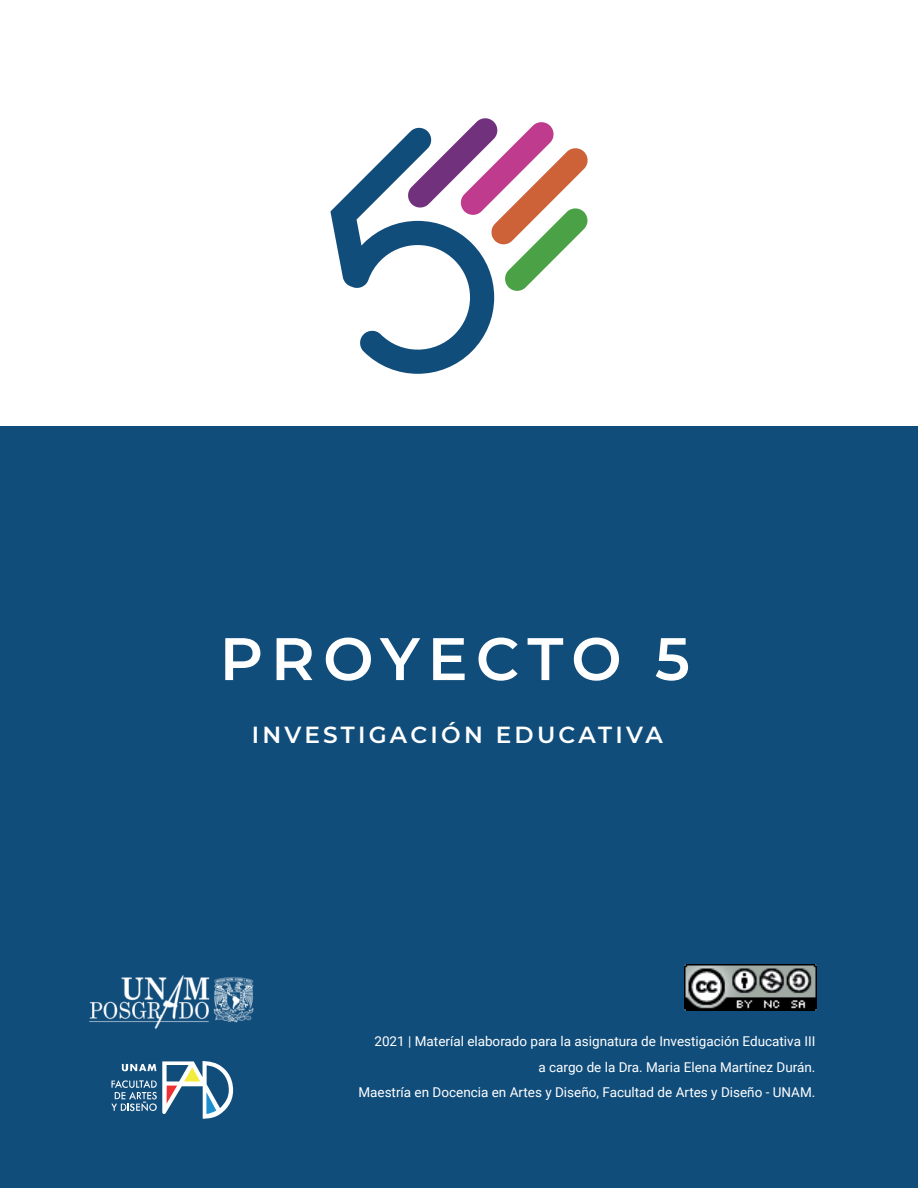
<style>
.page{position:relative;width:918px;height:1188px;background:#fff}
.page>*{position:absolute;margin:0;border:0;box-sizing:border-box;transform-origin:0 0}
.t1{font:600 59.85px "Montserrat";letter-spacing:.13em;color:#fff}
.t2{font:600 23.25px "Montserrat";letter-spacing:.14em;color:#fff}
.t3{font:13.5px/25.5px "Roboto";color:#fff;text-align:right}
</style>
<div class="page">
<div style="left:0;top:427px;width:918px;height:761px;background:#114d7b"></div>
<svg style="left:330px;top:118px;width:258px;height:256px"></svg>
<img style="left:685px;top:964px;width:132px;height:47px">
<img style="left:90px;top:975px;width:164px;height:54px">
<svg style="left:111px;top:1061px;width:122px;height:58px"></svg>
<h1 class="t1" style="left:220px;top:616px;width:472px">PROYECTO 5</h1>
<h2 class="t2" style="left:252px;top:718px;width:412px">INVESTIGACIÓN EDUCATIVA</h2>
<p class="t3" style="left:358px;top:1028px;width:459px">2021 | Materíal elaborado para la asignatura de Investigación Educativa III<br>a cargo de la Dra. Maria Elena Martínez Durán.<br>Maestría en Docencia en Artes y Diseño, Facultad de Artes y Diseño - UNAM.</p>
</div>
